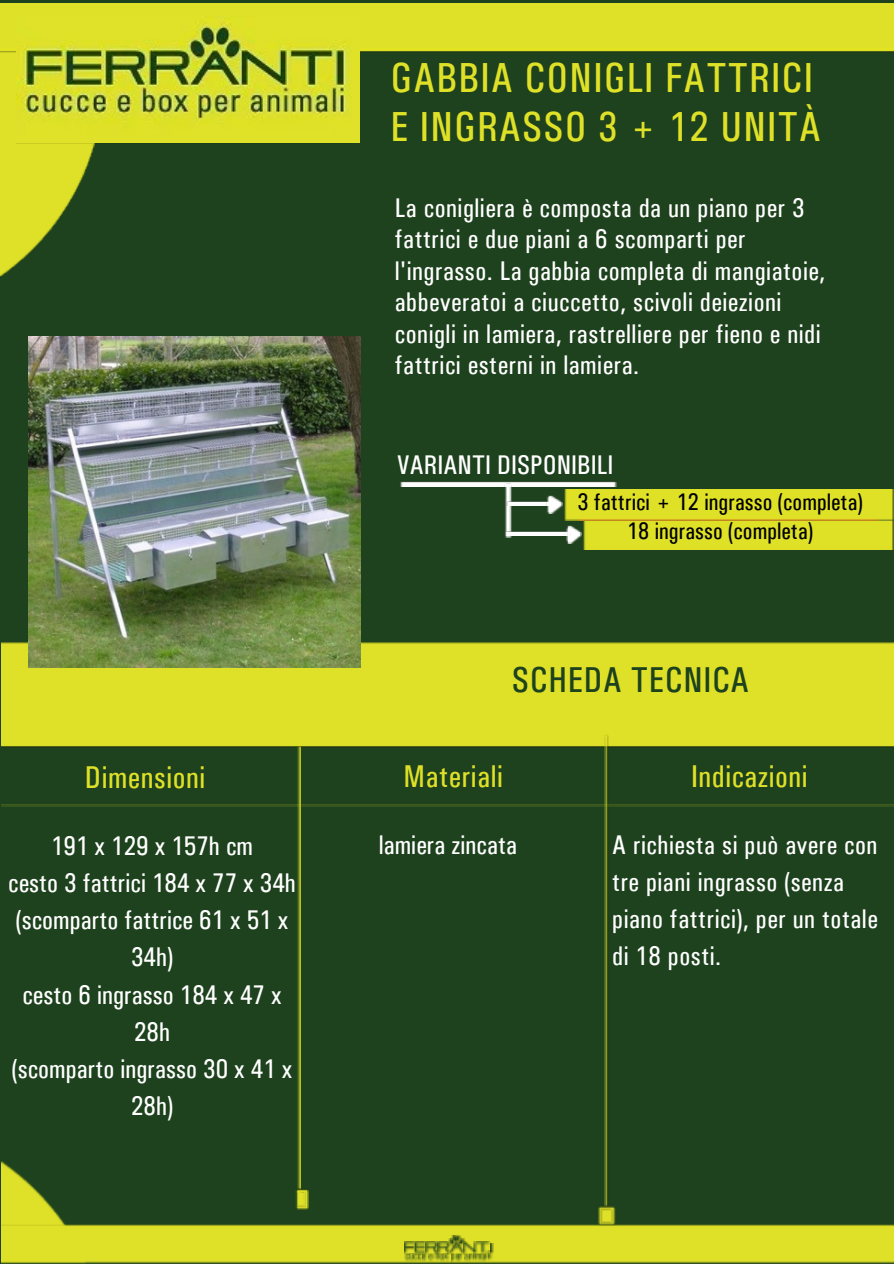
<style>
.page{position:relative;width:894px;height:1264px;background:#fff}
.page>*{position:absolute;margin:0;border:0;box-sizing:border-box;transform-origin:0 0}
.t1{font:42.15px/49.5px "Utah Condensed";letter-spacing:.025em;color:#dfe128}
.t2{font:36.15px "Utah Condensed";letter-spacing:.015em;color:#1d421d}
.t3{font:31.5px "Utah Condensed";letter-spacing:.015em;color:#dfe128}
.t4{font:27px/37.2px "Utah Condensed";letter-spacing:.015em;color:#fff}
.t5{font:24px/29.2px "Utah Condensed";color:#000;text-align:center}
</style>
<div class="page">
<div style="left:0;top:0;width:893px;height:1263px;background:#1d421d"></div>
<img style="left:2px;top:1161px;width:63px;height:63px">
<img style="left:2px;top:1224px;width:891px;height:39px">
<img style="left:297px;top:747px;width:4px;height:440px">
<img style="left:295px;top:1187px;width:13px;height:22px">
<img style="left:2px;top:802px;width:891px;height:4px">
<div style="left:2px;top:643px;width:891px;height:104px;background:#dfe128"></div>
<img style="left:0;top:53px;width:95px;height:224px">
<img style="left:0;top:51px;width:893px;height:2px">
<div style="left:0;top:3px;width:893px;height:48px;background:#dfe128"></div>
<svg style="left:404px;top:1234px;width:89px;height:28px;background:#a8b222"></svg>
<img style="left:400px;top:481px;width:216px;height:5px">
<img style="left:503px;top:482px;width:9px;height:55px">
<img style="left:506px;top:500px;width:39px;height:6px">
<img style="left:545px;top:495px;width:17px;height:18px">
<img style="left:504px;top:530px;width:62px;height:6px">
<img style="left:566px;top:525px;width:15px;height:18px">
<div style="left:564px;top:489px;width:329px;height:31px;background:#dfe127"></div>
<div style="left:583px;top:521px;width:310px;height:28px;background:#dfe127"></div>
<img style="left:29px;top:336px;width:331px;height:331px">
<img style="left:604px;top:734px;width:4px;height:472px">
<img style="left:598px;top:1206px;width:18px;height:19px">
<img style="left:17px;top:17px;width:342px;height:126px">
<h1 class="t1" style="left:390px;top:53px;width:432px">GABBIA CONIGLI FATTRICI<br>E INGRASSO 3 + 12 UNITÀ</h1>
<p class="t4" style="left:394px;top:192px;width:432px;line-height:31.5px">La conigliera è composta da un piano per 3 fattrici e due piani a 6 scomparti per l'ingrasso. La gabbia completa di mangiatoie, abbeveratoi a ciuccetto, scivoli deiezioni conigli in lamiera, rastrelliere per fieno e nidi fattrici esterni in lamiera.</p>
<p class="t4" style="left:397px;top:446px;width:217px">VARIANTI DISPONIBILI</p>
<p class="t5" style="left:577px;top:487px;width:287px">3 fattrici + 12 ingrasso (completa)<br>18 ingrasso (completa)</p>
<h2 class="t2" style="left:511px;top:654px;width:239px">SCHEDA TECNICA</h2>
<p class="t3" style="left:85px;top:755px;width:122px">Dimensioni</p>
<p class="t3" style="left:403px;top:754px;width:101px">Materiali</p>
<p class="t3" style="left:691px;top:754px;width:118px">Indicazioni</p>
<p class="t4" style="left:8px;top:827px;width:289px;text-align:center">191 x 129 x 157h cm<br>cesto 3 fattrici 184 x 77 x 34h (scomparto fattrice 61 x 51 x<br>34h)<br>cesto 6 ingrasso 184 x 47 x<br>28h<br>(scomparto ingrasso 30 x 41 x<br>28h)</p>
<p class="t4" style="left:378px;top:826px;width:140px">lamiera zincata</p>
<p class="t4" style="left:612px;top:825px;width:267px">A richiesta si può avere con tre piani ingrasso (senza piano fattrici), per un totale di 18 posti.</p>
</div>
